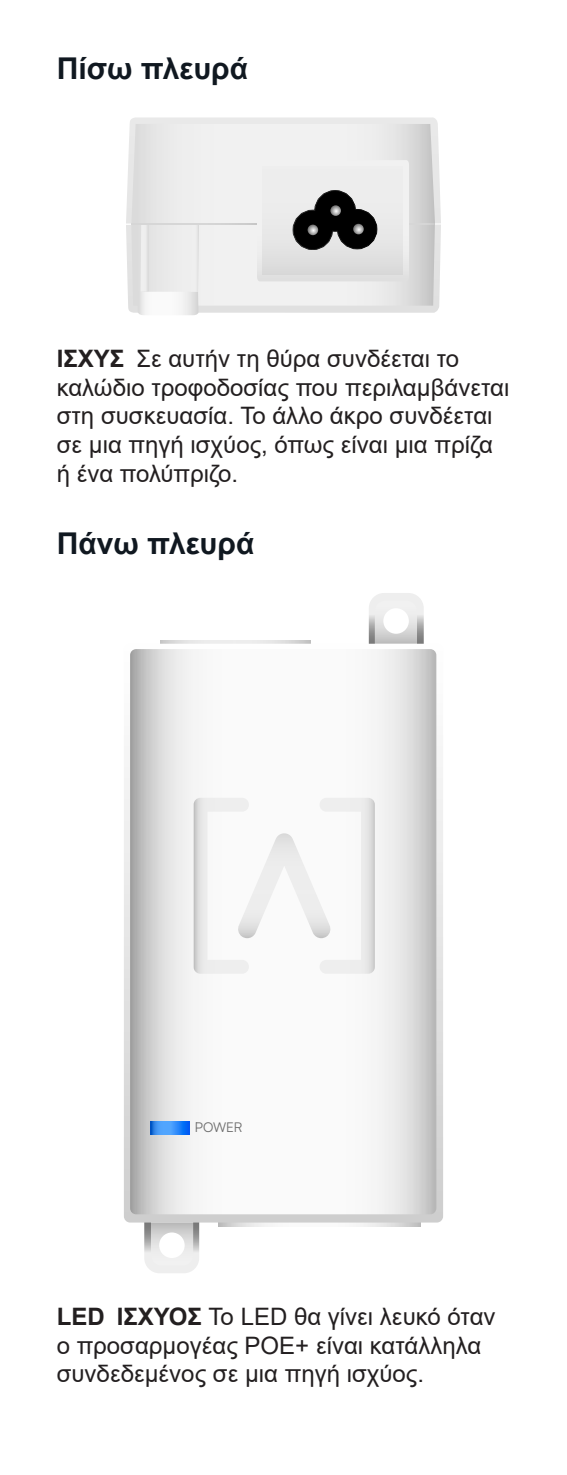
<style>
.page{position:relative;width:567px;height:1475px;background:#fff}
.page>*{position:absolute;margin:0;border:0;box-sizing:border-box;transform-origin:0 0}
.t1{font:700 30px "Arial";color:#101820}
.t2{font:24px/28.8px "Arial";color:#231f20}
.t3{font:700 13.6px "Satoshi Variable";color:#6d6d6d}
.s1{font-weight:700}
</style>
<div class="page">
<svg style="left:126px;top:117px;width:315px;height:196px"></svg>
<svg style="left:131px;top:124px;width:304px;height:181px"></svg>
<svg style="left:138px;top:292px;width:60px;height:23px"></svg>
<div style="left:141px;top:225px;width:7px;height:66px;background:#eee"></div>
<div style="left:191px;top:225px;width:8px;height:67px;background:#eee"></div>
<hr style="left:131px;top:223px;width:126px;height:2px;background:#d6d6d6">
<svg style="left:257px;top:160px;width:178px;height:121px;background:#c1c1c1"></svg>
<svg style="left:218px;top:1222px;width:202px;height:4px"></svg>
<svg style="left:160px;top:640px;width:151px;height:3px"></svg>
<svg style="left:369px;top:593px;width:55px;height:50px"></svg>
<svg style="left:144px;top:1222px;width:55px;height:50px"></svg>
<svg style="left:124px;top:643px;width:319px;height:579px"></svg>
<svg style="left:130px;top:649px;width:306px;height:565px"></svg>
<svg style="left:194px;top:797px;width:181px;height:176px"></svg>
<svg style="left:151px;top:1121px;width:39px;height:12px"></svg>
<p class="t1" style="left:57px;top:47px;width:193px">Πίσω πλευρά</p>
<p class="t2" style="left:57px;top:344px;width:454px"><span class="s1">ΙΣΧΥΣ</span> Σε αυτήν τη θύρα συνδέεται το καλώδιο τροφοδοσίας που περιλαμβάνεται στη συσκευασία. Το άλλο άκρο συνδέεται σε μια πηγή ισχύος, όπως είναι μια πρίζα ή ένα πολύπριζο.</p>
<p class="t1" style="left:57px;top:522px;width:199px">Πάνω πλευρά</p>
<p class="t3" style="left:195px;top:1116px;width:49px">POWER</p>
<p class="t2" style="left:57px;top:1301px;width:440px"><span class="s1">LED ΙΣΧΥΟΣ</span> Το LED θα γίνει λευκό όταν ο προσαρμογέας POE+ είναι κατάλληλα συνδεδεμένος σε μια πηγή ισχύος.</p>
</div>
